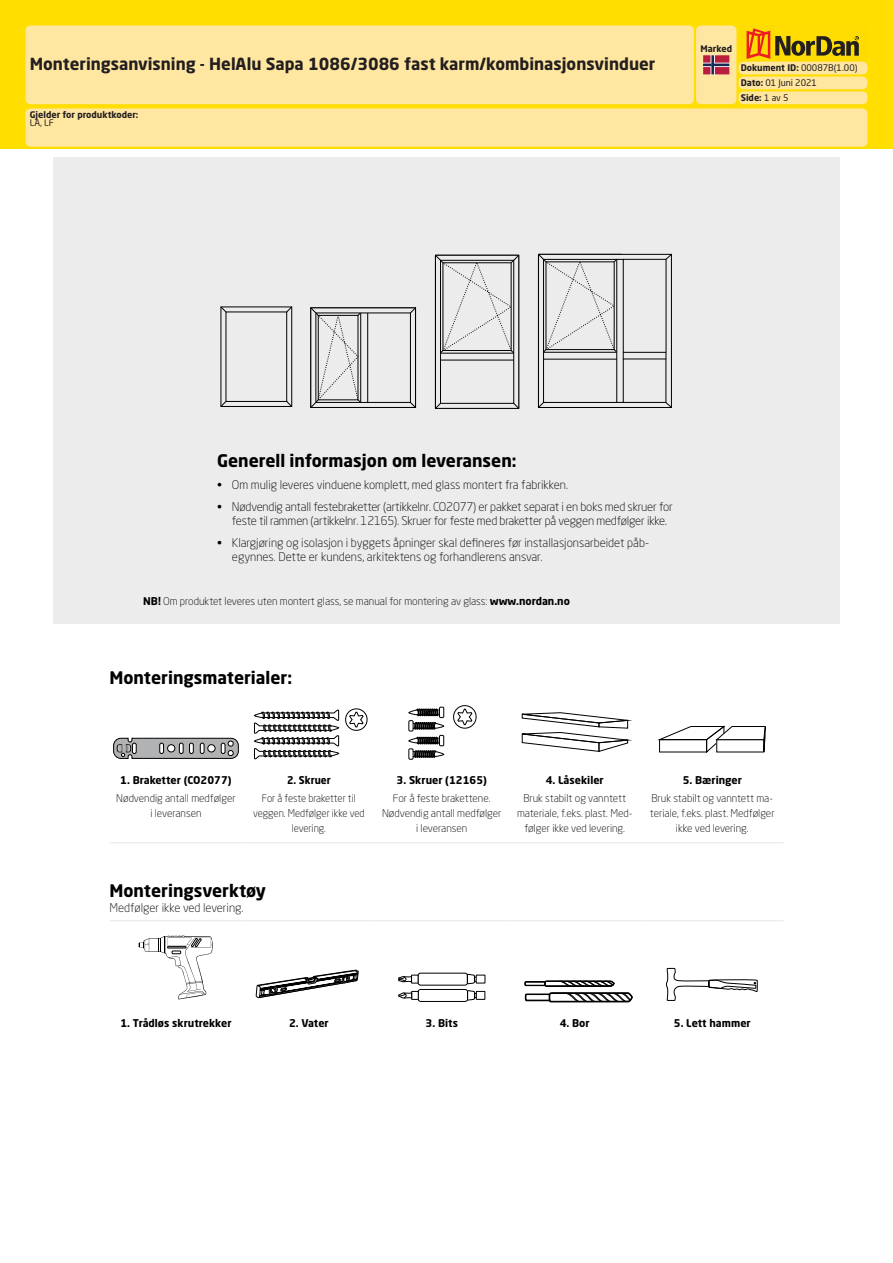
<style>
.page{position:relative;width:893px;height:1263px;background:#fff}
.page>*{position:absolute;margin:0;border:0;box-sizing:border-box;transform-origin:0 0}
.t1{font:300 31.65px "Neo Sans Std";color:#000}
.t2{font:700 17.1px "Neo Sans Std";color:#000}
.t3{font:700 16.5px "Neo Sans W1 G";color:#231f20}
.t4{font:300 11.85px/14.2px "Neo Sans Std";letter-spacing:-.015em;color:#000}
.t5{font:300 10.5px/18.3px "Neo Sans Std";color:#000;text-align:center}
.t6{font:300 10.5px/18.3px "Neo Sans Std";color:#000;text-align:center;scale:.95 1}
.t7{font:700 10.5px "Neo Sans Std";color:#000}
.t8{font:9px "Neo Sans W1 G";color:#231f20}
.t9{font:700 9px "Neo Sans W1 G";color:#231f20}
.s1{font-weight:700}
.s2{font-weight:400}
</style>
<div class="page">
<div style="left:0;top:0;width:893px;height:149px;background:#ffde00"></div>
<div style="left:739px;top:26px;width:128px;height:37px;background:linear-gradient(to right,#ffdc01,#ffdc01)"></div>
<svg style="left:747px;top:28px;width:112px;height:31px"></svg>
<div style="left:739px;top:62px;width:128px;height:12px;background:#ffe6a1;border-radius:4px"></div>
<div style="left:739px;top:62px;width:128px;height:12px;border:2px solid #ffe6a1;border-radius:4px"></div>
<div style="left:739px;top:77px;width:128px;height:12px;background:#ffe6a1;border-radius:4px"></div>
<div style="left:739px;top:77px;width:128px;height:12px;border:2px solid #ffe6a1;border-radius:4px"></div>
<div style="left:739px;top:92px;width:128px;height:11px;background:#ffe6a1;border-radius:4px"></div>
<div style="left:739px;top:91px;width:128px;height:13px;border:2px solid #ffe6a1;border-radius:4px"></div>
<div style="left:26px;top:109px;width:841px;height:37px;background:#ffe6a1;border-radius:4px"></div>
<div style="left:26px;top:108px;width:841px;height:39px;border:2px solid #ffe6a1;border-radius:4px"></div>
<div style="left:697px;top:26px;width:39px;height:77px;background:#ffe6a1;border-radius:4px"></div>
<div style="left:696px;top:26px;width:40px;height:78px;border:2px solid #ffe6a1;border-radius:4px"></div>
<div style="left:26px;top:26px;width:667px;height:77px;background:#ffe6a1;border-radius:4px"></div>
<div style="left:26px;top:26px;width:668px;height:78px;border:2px solid #ffe6a1;border-radius:4px"></div>
<svg style="left:715px;top:55px;width:14px;height:1px"></svg>
<svg style="left:703px;top:56px;width:26px;height:18px"></svg>
<div style="left:53px;top:157px;width:787px;height:467px;background:#ececec"></div>
<svg style="left:225px;top:311px;width:63px;height:92px"></svg>
<div style="left:221px;top:307px;width:71px;height:100px;border:1px solid #000"></div>
<div style="left:226px;top:312px;width:61px;height:89px;background:#ececec"></div>
<div style="left:226px;top:312px;width:61px;height:90px;border:1px solid #000"></div>
<svg style="left:221px;top:307px;width:5px;height:5px"></svg>
<svg style="left:287px;top:307px;width:5px;height:5px"></svg>
<svg style="left:287px;top:401px;width:5px;height:6px"></svg>
<svg style="left:221px;top:401px;width:5px;height:6px"></svg>
<svg style="left:310px;top:307px;width:106px;height:101px"></svg>
<svg style="left:435px;top:255px;width:84px;height:154px"></svg>
<svg style="left:538px;top:254px;width:134px;height:154px"></svg>
<hr style="left:110px;top:842px;width:132px;height:1px;background:#ececec">
<hr style="left:242px;top:842px;width:133px;height:1px;background:#ececec">
<hr style="left:375px;top:842px;width:133px;height:1px;background:#ececec">
<hr style="left:508px;top:842px;width:133px;height:1px;background:#ececec">
<hr style="left:641px;top:842px;width:142px;height:1px;background:#ececec">
<svg style="left:114px;top:738px;width:124px;height:20px;background:#9c9c9d"></svg>
<svg style="left:254px;top:708px;width:114px;height:51px"></svg>
<svg style="left:453px;top:705px;width:24px;height:24px"></svg>
<svg style="left:409px;top:707px;width:35px;height:52px"></svg>
<svg style="left:521px;top:712px;width:107px;height:40px"></svg>
<svg style="left:658px;top:725px;width:107px;height:28px"></svg>
<hr style="left:110px;top:920px;width:132px;height:1px;background:#ececec">
<hr style="left:242px;top:920px;width:133px;height:1px;background:#ececec">
<hr style="left:375px;top:920px;width:133px;height:1px;background:#ececec">
<hr style="left:508px;top:920px;width:133px;height:1px;background:#ececec">
<hr style="left:641px;top:920px;width:142px;height:1px;background:#ececec">
<svg style="left:138px;top:936px;width:75px;height:63px"></svg>
<svg style="left:256px;top:969px;width:103px;height:30px"></svg>
<div style="left:418px;top:989px;width:50px;height:13px;border:1px solid #000;border-radius:2px"></div>
<svg style="left:467px;top:990px;width:11px;height:11px"></svg>
<div style="left:476px;top:991px;width:9px;height:9px;border:1px solid #000"></div>
<div style="left:411px;top:991px;width:8px;height:9px;border:1px solid #000"></div>
<svg style="left:398px;top:992px;width:14px;height:7px"></svg>
<div style="left:418px;top:973px;width:50px;height:12px;border:1px solid #000;border-radius:2px"></div>
<svg style="left:467px;top:974px;width:11px;height:10px"></svg>
<div style="left:476px;top:975px;width:9px;height:8px;border:1px solid #000"></div>
<div style="left:411px;top:975px;width:7px;height:8px;border:1px solid #000"></div>
<svg style="left:398px;top:976px;width:14px;height:7px"></svg>
<svg style="left:525px;top:992px;width:107px;height:10px"></svg>
<svg style="left:525px;top:980px;width:89px;height:6px"></svg>
<svg style="left:666px;top:967px;width:92px;height:34px"></svg>
<p class="t1" style="left:199px;top:47px;width:148px">Installasjon</p>
<p class="t3" style="left:30px;top:53px;width:627px">Monteringsanvisning - HelAlu Sapa 1086/3086 fast karm/kombinasjonsvinduer</p>
<p class="t9" style="left:30px;top:109px;width:110px">Gjelder for produktkoder:</p>
<p class="t8" style="left:30px;top:117px;width:26px">LA, LF</p>
<p class="t9" style="left:700px;top:43px;width:33px">Marked</p>
<p class="t8" style="left:741px;top:62px;width:118px"><span class="s1">Dokument ID:</span> 00087B(1.00)</p>
<p class="t8" style="left:741px;top:77px;width:78px"><span class="s1">Dato:</span> 01 Juni 2021</p>
<p class="t9" style="left:741px;top:92px;width:49px">Side: <span class="s2">1 av 5</span></p>
<p class="t2" style="left:217px;top:450px;width:301px">Generell informasjon om leveransen:</p>
<p class="t4" style="left:217px;top:477px;width:353px">• Om mulig leveres vinduene komplett, med glass montert fra fabrikken.</p>
<p class="t4" style="left:232px;top:499px;width:442px;text-indent:-15px">• Nødvendig antall festebraketter (artikkelnr. CO2077) er pakket separat i en boks med skruer for feste til rammen (artikkelnr. 12165). Skruer for feste med braketter på veggen medfølger ikke.</p>
<p class="t4" style="left:232px;top:535px;width:419px;text-indent:-15px">• Klargjøring og isolasjon i byggets åpninger skal defineres før installasjonsarbeidet påb&shy;egynnes. Dette er kundens, arkitektens og forhandlerens ansvar.</p>
<p class="t5" style="left:143px;top:592px;width:428px"><span class="s1">NB!</span> Om produktet leveres uten montert glass, se manual for montering av glass: <span class="s1">www.nordan.no</span></p>
<p class="t2" style="left:110px;top:667px;width:184px">Monteringsmaterialer:</p>
<p class="t5" style="left:116px;top:771px;width:121px"><span class="s1">1. Braketter (CO2077)<br></span>Nødvendig antall medfølger</p>
<p class="t5" style="left:150px;top:804px;width:53px">i leveransen</p>
<p class="t6" style="left:262px;top:771px;width:100px"><span class="s1">2. Skruer<br></span>For å feste braketter til</p>
<p class="t6" style="left:253px;top:806px;width:119px;line-height:14.5px">veggen. Medfølger ikke ved levering.</p>
<p class="t5" style="left:393px;top:771px;width:99px"><span class="s1">3. Skruer (12165)<br></span>For å feste brakettene.</p>
<p class="t5" style="left:382px;top:806px;width:121px;line-height:14.5px">Nødvendig antall medfølger i leveransen</p>
<p class="t5" style="left:523px;top:771px;width:104px"><span class="s1">4. Låsekiler<br></span>Bruk stabilt og vanntett</p>
<p class="t5" style="left:517px;top:806px;width:117px;line-height:14.5px">materiale, f.eks. plast. Med&shy;følger ikke ved levering.</p>
<p class="t5" style="left:651px;top:771px;width:123px"><span class="s1">5. Bæringer<br></span>Bruk stabilt og vanntett ma-</p>
<p class="t5" style="left:650px;top:806px;width:126px;line-height:14.5px">teriale, f.eks. plast. Medfølger ikke ved levering.</p>
<p class="t2" style="left:110px;top:880px;width:158px">Monteringsverktøy</p>
<p class="t4" style="left:110px;top:900px;width:136px">Medfølger ikke ved levering.</p>
<p class="t7" style="left:120px;top:1016px;width:113px">1. Trådløs skrutrekker</p>
<p class="t7" style="left:289px;top:1016px;width:41px">2. Vater</p>
<p class="t7" style="left:426px;top:1016px;width:34px">3. Bits</p>
<p class="t7" style="left:560px;top:1016px;width:31px">4. Bor</p>
<p class="t7" style="left:674px;top:1016px;width:78px">5. Lett hammer</p>
</div>
